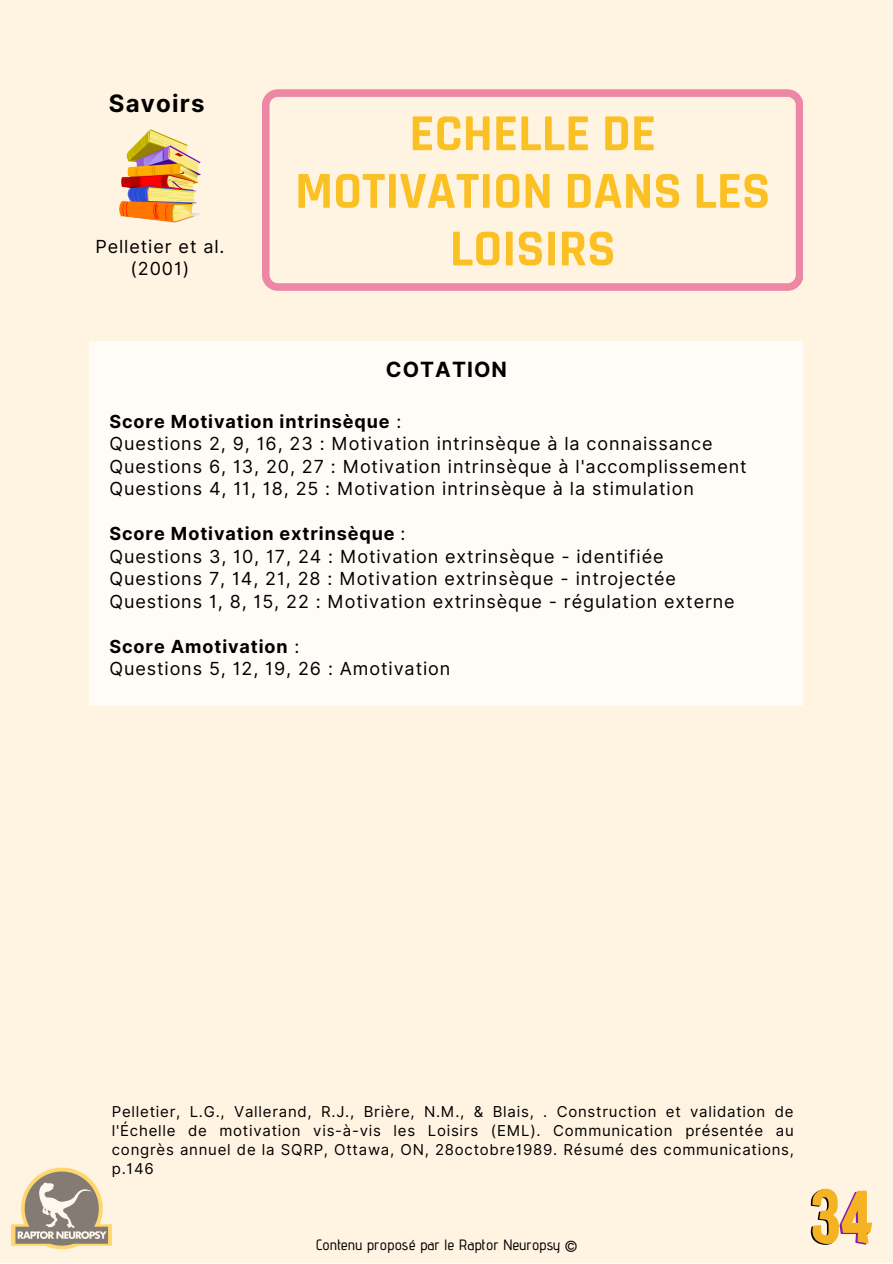
<style>
.page{position:relative;width:893px;height:1264px;background:#fff}
.page>*{position:absolute;margin:0;border:0;box-sizing:border-box;transform-origin:0 0}
.t1{font:700 52.5px/57.6px "Rajdhani";color:#fbc024;text-align:center}
.t2{font:700 24px "Inter";letter-spacing:.05em;color:#000}
.t3{font:700 21px "Inter";letter-spacing:.05em;color:#000}
.t4{font:18px/22.5px "Inter";letter-spacing:.05em;color:#000}
.t5{font:15px/19px "Inter";letter-spacing:.05em;color:#000;text-align:justify}
.t6{font:500 15px "Advent Pro";letter-spacing:.01em;color:#000}
.s1{font-weight:700}
</style>
<div class="page">
<div style="left:0;top:0;width:892px;height:1262px;background:#fff3e1"></div>
<svg style="left:262px;top:89px;width:540px;height:202px"></svg>
<div style="left:89px;top:341px;width:713px;height:364px;background:#fffbf7"></div>
<img style="left:119px;top:129px;width:81px;height:94px">
<svg style="left:810px;top:1188px;width:62px;height:56px"></svg>
<img style="left:11px;top:1167px;width:100px;height:83px">
<h2 class="t2" style="left:109px;top:88px;width:97px">Savoirs</h2>
<h1 class="t1" style="left:295px;top:106px;width:476px">ECHELLE DE<br>MOTIVATION DANS LES</h1>
<p class="t4" style="left:95px;top:235px;width:131px;text-align:center">Pelletier et al. (2001)</p>
<h1 class="t1" style="left:449px;top:221px;width:167px">LOISIRS</h1>
<p class="t3" style="left:386px;top:357px;width:122px">COTATION</p>
<p class="t4" style="left:109px;top:410px;width:639px"><span class="s1">Score Motivation intrinsèque</span> :<br>Questions 2, 9, 16, 23 : Motivation intrinsèque à la connaissance Questions 6, 13, 20, 27 : Motivation intrinsèque à l'accomplissement Questions 4, 11, 18, 25 : Motivation intrinsèque à la stimulation</p>
<p class="t4" style="left:109px;top:522px;width:626px"><span class="s1">Score Motivation extrinsèque</span> :<br>Questions 3, 10, 17, 24 : Motivation extrinsèque - identifiée Questions 7, 14, 21, 28 : Motivation extrinsèque - introjectée Questions 1, 8, 15, 22 : Motivation extrinsèque - régulation externe</p>
<p class="t4" style="left:109px;top:635px;width:342px"><span class="s1">Score Amotivation</span> :<br>Questions 5, 12, 19, 26 : Amotivation</p>
<p class="t5" style="left:112px;top:1101px;width:683px">Pelletier, L.G., Vallerand, R.J., Brière, N.M., &amp; Blais, . Construction et validation de l'Échelle de motivation vis-à-vis les Loisirs (EML). Communication présentée au congrès annuel de la SQRP, Ottawa, ON, 28octobre1989. Résumé des communications, p.146</p>
<p class="t6" style="left:315px;top:1234px;width:263px">Contenu proposé par le Raptor Neuropsy ©</p>
</div>
